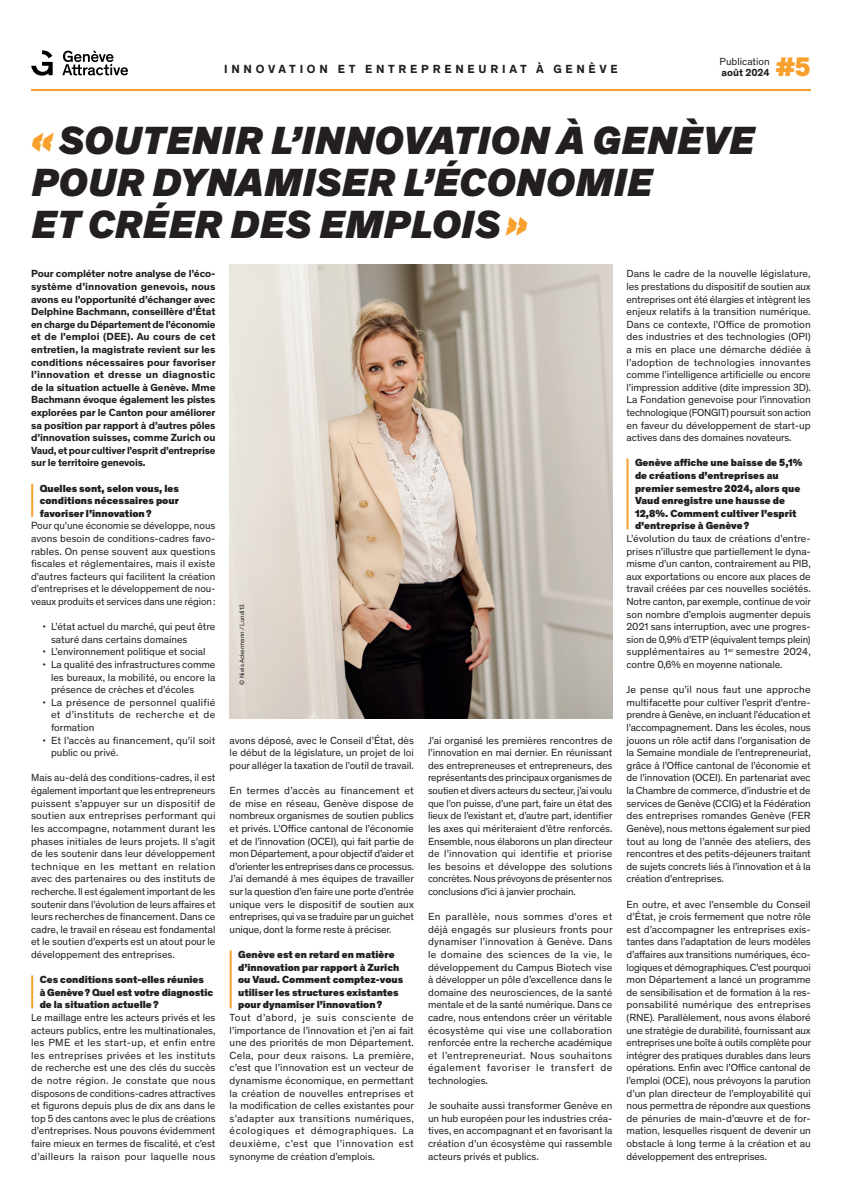
<style>
.page{position:relative;width:842px;height:1191px;background:#fff}
.page>*{position:absolute;margin:0;border:0;box-sizing:border-box;transform-origin:0 0}
.t1{font:italic 900 40px/42px "Theinhardt";letter-spacing:.01em;color:#231f20}
.t2{font:800 27.3px "Theinhardt";color:#f8a02d}
.t3{font:700 12px "Theinhardt";letter-spacing:.31em;color:#231f20}
.t4{font:10.5px/12.6px "Theinhardt";letter-spacing:-.005em;color:#231f20;text-align:justify}
.t5{font:700 10.5px/12.6px "Theinhardt";letter-spacing:-.01em;color:#231f20}
.t6{font:900 10.5px/12.6px "Theinhardt";color:#231f20}
.t7{font:6.5px "Theinhardt";color:#231f20}
.s1{color:#f8a02d}
</style>
<div class="page">
<hr style="left:31px;top:89px;width:780px;height:1px;background:#f8a02d">
<svg style="left:62px;top:51px;width:66px;height:24px"></svg>
<svg style="left:31px;top:50px;width:22px;height:26px"></svg>
<img style="left:230px;top:265px;width:382px;height:453px">
<hr style="left:31px;top:975px;width:2px;height:33px;background:#f8a02d">
<hr style="left:31px;top:484px;width:2px;height:33px;background:#f8a02d">
<hr style="left:230px;top:950px;width:2px;height:58px;background:#f8a02d">
<hr style="left:626px;top:458px;width:2px;height:71px;background:#f8a02d">
<p class="t3" style="left:224px;top:60px;width:395px">INNOVATION ET ENTREPRENEURIAT À GENÈVE</p>
<h2 class="t2" style="left:776px;top:46px;width:36px">#5</h2>
<p class="t4" style="left:720px;top:55px;width:52px">Publication</p>
<p class="t5" style="left:722px;top:66px;width:50px">août 2024</p>
<h1 class="t1" style="left:31px;top:117px;width:725px"><span class="s1">«</span> SOUTENIR L’INNOVATION À GENÈVE<br>POUR DYNAMISER L’ÉCONOMIE<br>ET CRÉER DES EMPLOIS <span class="s1">»</span></h1>
<p class="t5" style="left:31px;top:267px;width:186px">Pour compléter notre analyse de l’éco&shy;système d’innovation genevois, nous avons eu l’opportunité d’échanger avec Delphine Bachmann, conseillère d’État en charge du Département de l’économie et de l’emploi (DEE). Au cours de cet entretien, la magistrate revient sur les conditions nécessaires pour favoriser l’innovation et dresse un diagnostic de la situation actuelle à Genève. Mme Bachmann évoque également les pistes explorées par le Canton pour améliorer sa position par rapport à d’autres pôles d’innovation suisses, comme Zurich ou Vaud, et pour cultiver l’esprit d’entreprise sur le territoire genevois.</p>
<p class="t6" style="left:40px;top:481px;width:141px;text-align:justify">Quelles sont, selon vous, les conditions nécessaires pour favoriser l’innovation ?</p>
<p class="t4" style="left:31px;top:519px;width:186px">Pour qu’une économie se développe, nous avons besoin de conditions-cadres favo&shy;rables. On pense souvent aux questions fiscales et réglementaires, mais il existe d’autres facteurs qui facilitent la création d’entreprises et le développement de nou&shy;veaux produits et services dans une région :</p>
<p class="t4" style="left:51px;top:620px;width:166px;text-indent:-9px">• L’état actuel du marché, qui peut être saturé dans certains domaines</p>
<p class="t4" style="left:43px;top:645px;width:165px">• L’environnement politique et social</p>
<p class="t4" style="left:51px;top:657px;width:166px;text-indent:-9px">• La qualité des infrastructures comme les bureaux, la mobilité, ou encore la présence de crèches et d’écoles</p>
<p class="t4" style="left:51px;top:695px;width:166px;text-indent:-9px">• La présence de personnel qualifié et d’instituts de recherche et de formation</p>
<p class="t4" style="left:51px;top:733px;width:166px;text-indent:-9px">• Et l’accès au financement, qu’il soit public ou privé.</p>
<p class="t4" style="left:31px;top:771px;width:186px">Mais au-delà des conditions-cadres, il est également important que les entrepreneurs puissent s’appuyer sur un dispositif de soutien aux entreprises performant qui les accompagne, notamment durant les phases initiales de leurs projets. Il s’agit de les soutenir dans leur développement technique en les mettant en relation avec des partenaires ou des instituts de recherche. Il est également important de les soutenir dans l’évolution de leurs affaires et leurs recherches de financement. Dans ce cadre, le travail en réseau est fondamental et le soutien d’experts est un atout pour le développement des entreprises.</p>
<p class="t6" style="left:40px;top:972px;width:175px">Ces conditions sont-elles réunies<br>à Genève ? Quel est votre diagnostic de la situation actuelle ?</p>
<p class="t4" style="left:31px;top:1010px;width:186px">Le maillage entre les acteurs privés et les acteurs publics, entre les multinationales, les PME et les start-up, et enfin entre les entreprises privées et les instituts de recherche est une des clés du succès de notre région. Je constate que nous disposons de conditions-cadres attractives et figurons depuis plus de dix ans dans le top 5 des cantons avec le plus de créations d’entreprises. Nous pouvons évidemment faire mieux en termes de fiscalité, et c’est d’ailleurs la raison pour laquelle nous</p>
<p class="t7" style="left:237px;top:684px;width:82px;rotate:-90deg">© Niels Ackermann / Lundi13</p>
<p class="t4" style="left:230px;top:733px;width:186px">avons déposé, avec le Conseil d’État, dès le début de la législature, un projet de loi pour alléger la taxation de l’outil de travail.</p>
<p class="t4" style="left:230px;top:783px;width:186px">En termes d’accès au financement et de mise en réseau, Genève dispose de nombreux organismes de soutien publics et privés. L’Office cantonal de l’économie et de l’innovation (OCEI), qui fait partie de mon Département, a pour objectif d’aider et d’orienter les entreprises dans ce processus.<br>J’ai demandé à mes équipes de travailler sur la question d’en faire une porte d’entrée unique vers le dispositif de soutien aux entreprises, qui va se traduire par un guichet unique, dont la forme reste à préciser.</p>
<p class="t6" style="left:238px;top:947px;width:167px">Genève est en retard en matière d’innovation par rapport à Zurich ou Vaud. Comment comptez-vous utiliser les structures existantes pour dynamiser l’innovation ?</p>
<p class="t4" style="left:230px;top:1010px;width:186px">Tout d’abord, je suis consciente de l’importance de l’innovation et j’en ai fait une des priorités de mon Département.<br>Cela, pour deux raisons. La première, c’est que l’innovation est un vecteur de dynamisme économique, en permettant la création de nouvelles entreprises et la modification de celles existantes pour s’adapter aux transitions numériques, écologiques et démographiques. La deuxième, c’est que l’innovation est synonyme de création d’emplois.</p>
<p class="t4" style="left:428px;top:733px;width:186px">J’ai organisé les premières rencontres de l’innovation en mai dernier. En réunissant des entrepreneuses et entrepreneurs, des représentants des principaux organismes de soutien et divers acteurs du secteur, j’ai voulu que l’on puisse, d’une part, faire un état des lieux de l’existant et, d’autre part, identifier les axes qui mériteraient d’être renforcés.<br>Ensemble, nous élaborons un plan directeur de l’innovation qui identifie et priorise les besoins et développe des solutions concrètes. Nous prévoyons de présenter nos conclusions d’ici à janvier prochain.</p>
<p class="t4" style="left:428px;top:909px;width:186px">En parallèle, nous sommes d’ores et déjà engagés sur plusieurs fronts pour dynamiser l’innovation à Genève. Dans le domaine des sciences de la vie, le développement du Campus Biotech vise à développer un pôle d’excellence dans le domaine des neurosciences, de la santé mentale et de la santé numérique. Dans ce cadre, nous entendons créer un véritable écosystème qui vise une collaboration renforcée entre la recherche académique et l’entrepreneuriat. Nous souhaitons également favoriser le transfert de technologies.</p>
<p class="t4" style="left:428px;top:1098px;width:186px">Je souhaite aussi transformer Genève en un hub européen pour les industries créa&shy;tives, en accompagnant et en favorisant la création d’un écosystème qui rassemble acteurs privés et publics.</p>
<p class="t4" style="left:626px;top:267px;width:186px">Dans le cadre de la nouvelle législature, les prestations du dispositif de soutien aux entreprises ont été élargies et intègrent les enjeux relatifs à la transition numérique.<br>Dans ce contexte, l’Office de promotion des industries et des technologies (OPI) a mis en place une démarche dédiée à l’adoption de technologies innovantes comme l’intelligence artificielle ou encore l’impression additive (dite impression 3D).<br>La Fondation genevoise pour l’innovation technologique (FONGIT) poursuit son action en faveur du développement de start-up actives dans des domaines novateurs.</p>
<p class="t6" style="left:635px;top:456px;width:169px">Genève affiche une baisse de 5,1% de créations d’entreprises au premier semestre 2024, alors que<br>Vaud enregistre une hausse de<br>12,8%. Comment cultiver l’esprit d’entreprise à Genève ?</p>
<p class="t4" style="left:626px;top:531px;width:186px">L’évolution du taux de créations d’entre&shy;prises n’illustre que partiellement le dyna&shy;misme d’un canton, contrairement au PIB, aux exportations ou encore aux places de travail créées par ces nouvelles sociétés.<br>Notre canton, par exemple, continue de voir son nombre d’emplois augmenter depuis 2021 sans interruption, avec une progres&shy;sion de 0,9% d’ETP (équivalent temps plein) supplémentaires au 1<sup>er</sup> semestre 2024, contre 0,6% en moyenne nationale.</p>
<p class="t4" style="left:626px;top:683px;width:186px;text-align:left">Je pense qu’il nous faut une approche multifacette pour cultiver l’esprit d’entre&shy;prendre à Genève, en incluant l’éducation et l’accompagnement. Dans les écoles, nous jouons un rôle actif dans l’organisation de la Semaine mondiale de l’entrepreneuriat, grâce à l’Office cantonal de l’économie et de l’innovation (OCEI). En partenariat avec la Chambre de commerce, d’industrie et de services de Genève (CCIG) et la Fédération des entreprises romandes Genève (FER Genève), nous mettons également sur pied tout au long de l’année des ateliers, des rencontres et des petits-déjeuners traitant de sujets concrets liés à l’innovation et à la création d’entreprises.</p>
<p class="t4" style="left:626px;top:897px;width:186px">En outre, et avec l’ensemble du Conseil d’État, je crois fermement que notre rôle est d’accompagner les entreprises exis&shy;tantes dans l’adaptation de leurs modèles d’affaires aux transitions numériques, éco&shy;logiques et démographiques. C’est pourquoi mon Département a lancé un programme de sensibilisation et de formation à la res&shy;ponsabilité numérique des entreprises (RNE). Parallèlement, nous avons élaboré une stratégie de durabilité, fournissant aux entreprises une boîte à outils complète pour intégrer des pratiques durables dans leurs opérations. Enfin avec l’Office cantonal de l’emploi (OCE), nous prévoyons la parution d’un plan directeur de l’employabilité qui nous permettra de répondre aux questions de pénuries de main-d’œuvre et de for&shy;mation, lesquelles risquent de devenir un obstacle à long terme à la création et au développement des entreprises.</p>
</div>
